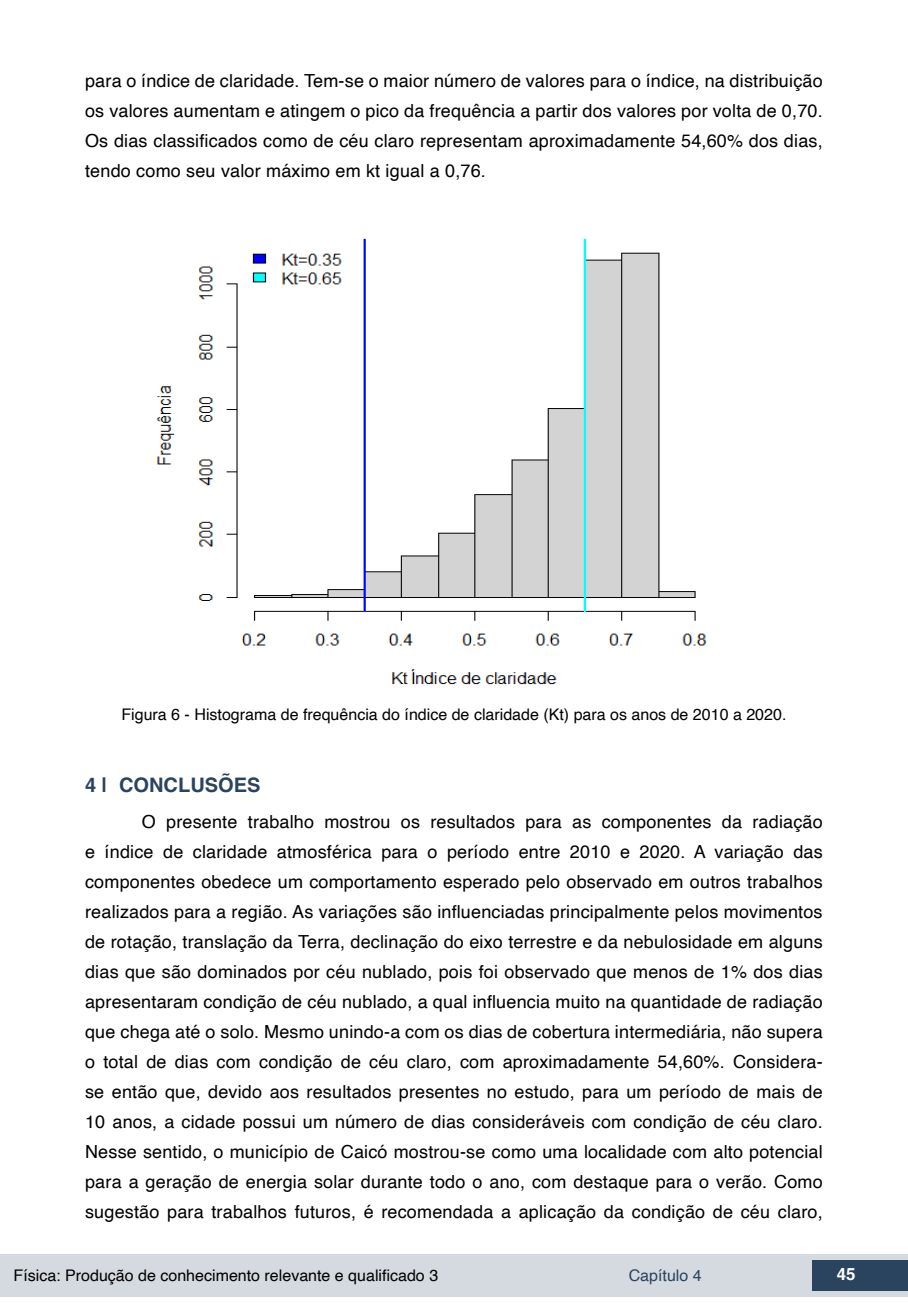
<style>
.page{position:relative;width:908px;height:1304px;background:#fff}
.page>*{position:absolute;margin:0;border:0;box-sizing:border-box;transform-origin:0 0}
.t1{font:700 20px "Helvetica";color:#2a435e}
.t2{font:18px/30px "Helvetica";letter-spacing:.01em;color:#000;text-align:justify}
.t3{font:700 16.8px "Helvetica";color:#fff}
.t4{font:16px "Helvetica";color:#000}
.t5{font:16px "Helvetica";color:#2a435e}
</style>
<div class="page">
<div style="left:0;top:1254px;width:906px;height:43px;background:#d4dadf"></div>
<div style="left:812px;top:1261px;width:95px;height:30px;background:#2a435e"></div>
<img style="left:156px;top:238px;width:551px;height:447px">
<p class="t2" style="left:85px;top:66px;width:738px">para o índice de claridade. Tem-se o maior número de valores para o índice, na distribuição os valores aumentam e atingem o pico da frequência a partir dos valores por volta de 0,70.<br>Os dias classificados como de céu claro representam aproximadamente 54,60% dos dias, tendo como seu valor máximo em kt igual a 0,76.</p>
<p class="t4" style="left:121px;top:702px;width:666px">Figura 6 - Histograma de frequência do índice de claridade (Kt) para os anos de 2010 a 2020.</p>
<p class="t1" style="left:85px;top:773px;width:177px">4 | CONCLUSÕES</p>
<p class="t2" style="left:85px;top:807px;width:738px;text-indent:57px">O presente trabalho mostrou os resultados para as componentes da radiação e índice de claridade atmosférica para o período entre 2010 e 2020. A variação das componentes obedece um comportamento esperado pelo observado em outros trabalhos realizados para a região. As variações são influenciadas principalmente pelos movimentos de rotação, translação da Terra, declinação do eixo terrestre e da nebulosidade em alguns dias que são dominados por céu nublado, pois foi observado que menos de 1% dos dias apresentaram condição de céu nublado, a qual influencia muito na quantidade de radiação que chega até o solo. Mesmo unindo-a com os dias de cobertura intermediária, não supera o total de dias com condição de céu claro, com aproximadamente 54,60%. Considera&shy;se então que, devido aos resultados presentes no estudo, para um período de mais de 10 anos, a cidade possui um número de dias consideráveis com condição de céu claro.<br>Nesse sentido, o município de Caicó mostrou-se como uma localidade com alto potencial para a geração de energia solar durante todo o ano, com destaque para o verão. Como sugestão para trabalhos futuros, é recomendada a aplicação da condição de céu claro,</p>
<p class="t4" style="left:14px;top:1263px;width:426px">Física: Produção de conhecimento relevante e qualificado 3</p>
<p class="t5" style="left:628px;top:1263px;width:74px">Capítulo 4</p>
<p class="t3" style="left:836px;top:1264px;width:20px">45</p>
</div>
